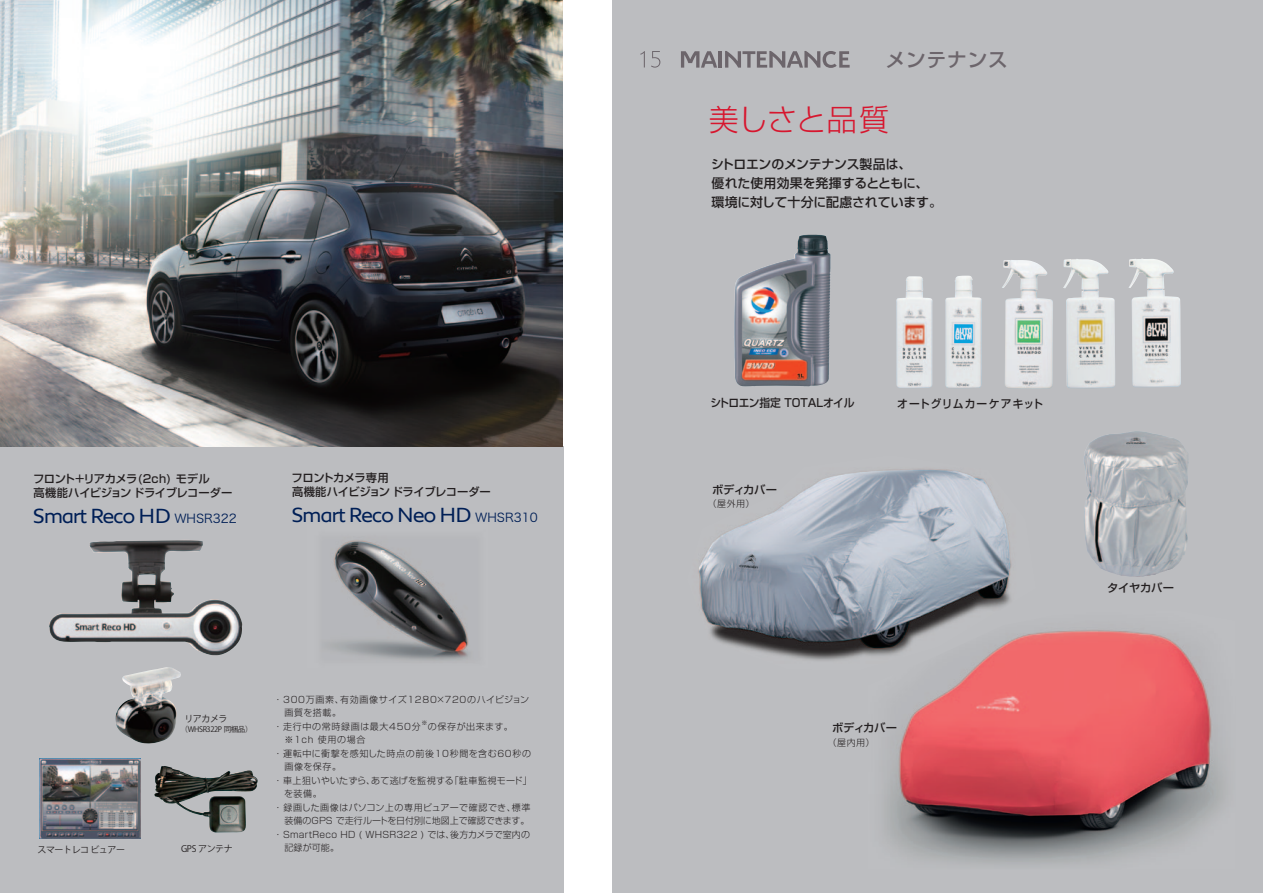
<style>
.page{position:relative;width:1263px;height:893px;background:#fff}
.page>*{position:absolute;margin:0;border:0;box-sizing:border-box;transform-origin:0 0}
.t1{font:300 30px "Shin Go Pro";letter-spacing:-.02em;color:#d7162e}
.t2{font:21px "Peugeot Expanded";letter-spacing:-.075em;color:#001f56;scale:.9 1}
.t3{font:500 19.5px "Shin Go";letter-spacing:.05em;color:#6c656b}
.t4{font:500 12.9px/18.8px "Shin Go Pro";letter-spacing:-.005em;color:#231f20}
.t5{font:500 11.25px/13.5px "Shin Go Pro";letter-spacing:-.02em;color:#231f20}
.t6{font:500 11.25px "Shin Go Pro";letter-spacing:-.02em;color:#231f20;scale:.95 1}
.t7{font:500 11.25px "Shin Go Pro";letter-spacing:.085em;color:#231f20;scale:.95 1}
.t8{font:300 9px "Shin Go Pro";letter-spacing:.045em;color:#231f20}
.t9{font:300 9px "Shin Go Pro";letter-spacing:.075em;color:#231f20}
.t10{font:300 9px "Shin Go Pro";letter-spacing:.025em;color:#231f20}
.t11{font:300 9px "Shin Go Pro";letter-spacing:.08em;color:#231f20}
.t12{font:300 9px "Shin Go Pro";letter-spacing:-.01em;color:#231f20}
.t13{font:9px "Koz Go Pro";letter-spacing:-.05em;color:#231f20}
.t14{font:7.5px "Koz Go Pro";letter-spacing:-.05em;color:#231f20}
.t15{font:300 6px "Shin Go Pro";color:#231f20}
.s1{font-family:"Hira Kaku Pro W3";font-size:12.15px}
</style>
<div class="page">
<div style="left:0;top:446px;width:563px;height:447px;background:#bcbdc0"></div>
<img style="left:49px;top:540px;width:194px;height:116px">
<div style="left:612px;top:0;width:651px;height:893px;background:#bcbdc0"></div>
<img style="left:698px;top:469px;width:314px;height:192px">
<img style="left:0;top:0;width:563px;height:447px">
<img style="left:945px;top:276px;width:37px;height:112px">
<img style="left:896px;top:276px;width:37px;height:112px">
<img style="left:1128px;top:259px;width:53px;height:128px">
<img style="left:1002px;top:260px;width:51px;height:128px">
<img style="left:1063px;top:259px;width:52px;height:129px">
<svg style="left:681px;top:51px;width:36px;height:17px"></svg>
<hr style="left:719px;top:51px;width:3px;height:17px;background:#6c656b">
<svg style="left:725px;top:51px;width:125px;height:17px"></svg>
<svg style="left:651px;top:51px;width:9px;height:17px"></svg>
<svg style="left:640px;top:51px;width:5px;height:16px"></svg>
<img style="left:39px;top:758px;width:101px;height:80px">
<img style="left:746px;top:235px;width:67px;height:40px">
<img style="left:1084px;top:431px;width:51px;height:133px">
<img style="left:154px;top:766px;width:104px;height:67px">
<img style="left:323px;top:540px;width:148px;height:121px">
<img style="left:115px;top:667px;width:66px;height:77px">
<img style="left:868px;top:610px;width:356px;height:254px">
<p class="t5" style="left:33px;top:471px;width:201px">フロント＋リアカメラ(2ch) モデル<br>高機能ハイビジョン ドライブレコーダー</p>
<h2 class="t2" style="left:33px;top:502px;width:229px">Smart Reco HD <span class="s1">WHSR322</span></h2>
<p class="t5" style="left:292px;top:470px;width:201px">フロントカメラ専用<br>高機能ハイビジョン ドライブレコーダー</p>
<h2 class="t2" style="left:291px;top:501px;width:275px">Smart Reco Neo HD <span class="s1">WHSR310</span></h2>
<p class="t13" style="left:184px;top:713px;width:45px">リアカメラ</p>
<p class="t14" style="left:181px;top:724px;width:73px">（WHSR322P 同梱品）</p>
<p class="t13" style="left:37px;top:844px;width:89px">スマートレコ ビュアー</p>
<p class="t13" style="left:181px;top:843px;width:53px">GPS アンテナ</p>
<p class="t11" style="left:274px;top:692px;width:257px">・ 300万画素、有効画像サイズ1280×720のハイビジョン</p>
<p class="t8" style="left:284px;top:705px;width:58px">画質を搭載。</p>
<p class="t9" style="left:274px;top:719px;width:149px">・ 走行中の常時録画は最大450分</p>
<p class="t15" style="left:421px;top:718px;width:7px">※</p>
<p class="t8" style="left:428px;top:719px;width:87px">の保存が出来ます。</p>
<p class="t9" style="left:284px;top:732px;width:83px">※1ch 使用の場合</p>
<p class="t9" style="left:274px;top:746px;width:259px">・ 運転中に衝撃を感知した時点の前後10秒間を含む60秒の</p>
<p class="t8" style="left:284px;top:759px;width:58px">画像を保存。</p>
<p class="t8" style="left:274px;top:773px;width:260px">・ 車上狙いやいたずら、あて逃げを監視する「駐車監視モード」</p>
<p class="t8" style="left:284px;top:786px;width:39px">を装備。</p>
<p class="t8" style="left:274px;top:800px;width:258px">・ 録画した画像はパソコン上の専用ビュアーで確認でき、標準</p>
<p class="t12" style="left:284px;top:813px;width:247px">装備のGPS で走行ルートを日付別に地図上で確認できます。</p>
<p class="t10" style="left:274px;top:827px;width:258px">・ SmartReco HD ( WHSR322 ) では、後方カメラで室内の</p>
<p class="t8" style="left:284px;top:840px;width:56px">記録が可能。</p>
<h3 class="t3" style="left:886px;top:47px;width:123px">メンテナンス</h3>
<h1 class="t1" style="left:709px;top:95px;width:182px">美しさと品質</h1>
<h3 class="t4" style="left:711px;top:154px;width:233px">シトロエンのメンテナンス製品は、<br>優れた使用効果を発揮するとともに、環境に対して十分に配慮されています。</h3>
<p class="t6" style="left:710px;top:394px;width:153px">シトロエン指定 TOTALオイル</p>
<p class="t7" style="left:897px;top:395px;width:155px">オートグリムカーケアキット</p>
<p class="t5" style="left:712px;top:482px;width:66px">ボディカバー</p>
<p class="t8" style="left:708px;top:497px;width:48px">（屋外用）</p>
<p class="t5" style="left:832px;top:720px;width:66px">ボディカバー</p>
<p class="t8" style="left:828px;top:735px;width:48px">（屋内用）</p>
<p class="t5" style="left:1107px;top:579px;width:69px">タイヤカバー</p>
</div>
